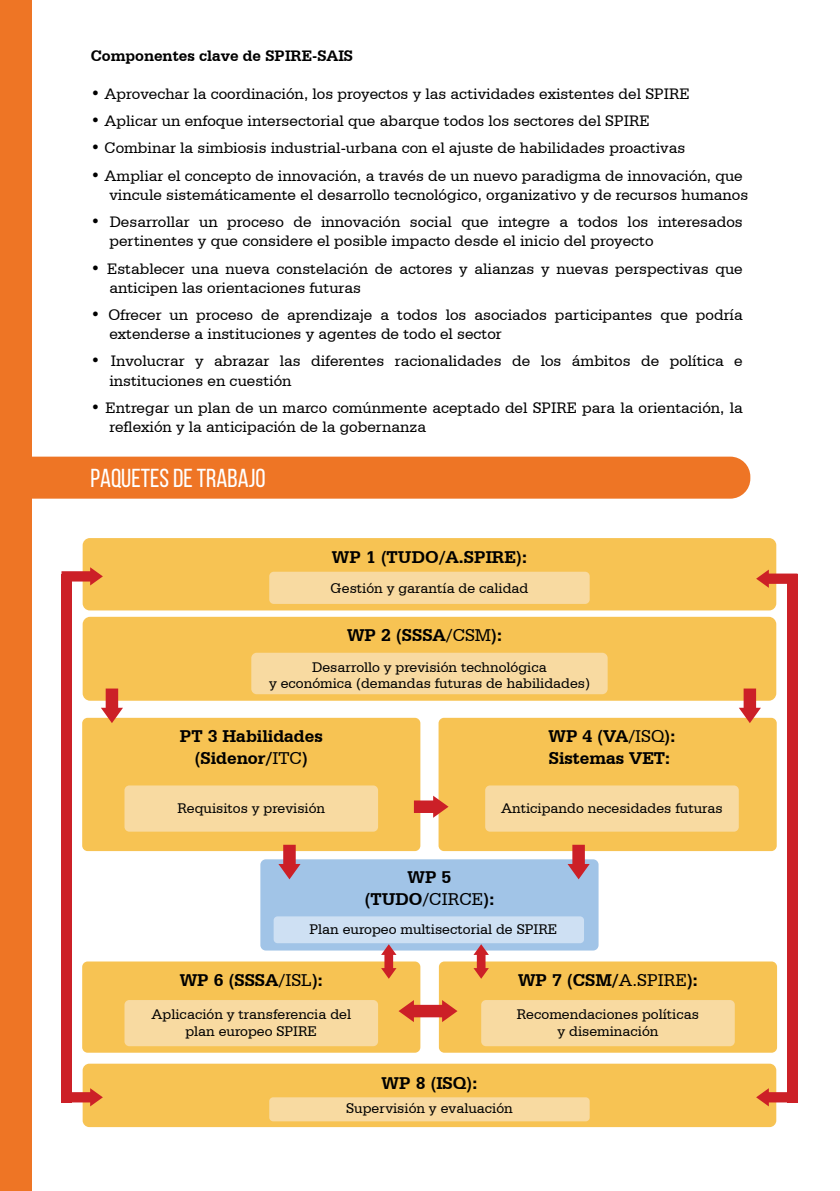
<style>
.page{position:relative;width:840px;height:1191px;background:#fff}
.page>*{position:absolute;margin:0;border:0;box-sizing:border-box;transform-origin:0 0}
.t1{font:26px "Bebas Neue";color:#fff}
.t2{font:700 18px/21.6px "Serifa BT";color:#000;text-align:center}
.t3{font:16px/19.2px "Serifa BT";color:#000}
.t4{font:700 16px "Serifa BT";color:#000}
.t5{font:14.8px/16.2px "Serifa BT";color:#000;text-align:center}
.s1{font-weight:400}
</style>
<div class="page">
<div style="left:0;top:0;width:32px;height:1191px;background:#ee7525"></div>
<div style="left:438px;top:718px;width:338px;height:133px;background:#f7c353;border-radius:5px"></div>
<div style="left:32px;top:456px;width:718px;height:42px;background:#ee7525"></div>
<div style="left:786px;top:574px;width:11px;height:528px;background:#cc2027"></div>
<div style="left:438px;top:961px;width:338px;height:91px;background:#f7c353;border-radius:5px"></div>
<div style="left:82px;top:961px;width:338px;height:91px;background:#f7c353;border-radius:5px"></div>
<div style="left:124px;top:1000px;width:254px;height:46px;background:#f8daa1;border-radius:5px"></div>
<div style="left:481px;top:1000px;width:253px;height:46px;background:#f8daa1;border-radius:5px"></div>
<div style="left:82px;top:718px;width:338px;height:133px;background:#f7c353;border-radius:5px"></div>
<div style="left:260px;top:859px;width:338px;height:91px;background:#a1c4e7;border-radius:5px"></div>
<div style="left:83px;top:538px;width:692px;height:72px;background:#f7c353;border-radius:7px"></div>
<div style="left:83px;top:617px;width:692px;height:83px;background:#f7c353;border-radius:7px"></div>
<svg style="left:756px;top:569px;width:41px;height:19px"></svg>
<div style="left:269px;top:572px;width:320px;height:32px;background:#f8daa1;border-radius:4px"></div>
<div style="left:83px;top:1063px;width:692px;height:64px;background:#f7c353;border-radius:7px"></div>
<div style="left:269px;top:1097px;width:320px;height:24px;background:#f8daa1;border-radius:4px"></div>
<div style="left:251px;top:653px;width:356px;height:41px;background:#f8daa1;border-radius:5px"></div>
<div style="left:273px;top:916px;width:310px;height:27px;background:#cee0f3;border-radius:4px"></div>
<svg style="left:101px;top:688px;width:22px;height:35px"></svg>
<svg style="left:278px;top:844px;width:22px;height:35px"></svg>
<svg style="left:567px;top:844px;width:22px;height:35px"></svg>
<svg style="left:473px;top:944px;width:15px;height:34px"></svg>
<svg style="left:381px;top:944px;width:15px;height:34px"></svg>
<svg style="left:413px;top:795px;width:35px;height:22px"></svg>
<svg style="left:398px;top:1000px;width:59px;height:22px"></svg>
<svg style="left:738px;top:688px;width:22px;height:35px"></svg>
<svg style="left:756px;top:1088px;width:41px;height:18px"></svg>
<svg style="left:61px;top:567px;width:42px;height:18px"></svg>
<svg style="left:61px;top:1088px;width:42px;height:18px"></svg>
<div style="left:61px;top:574px;width:11px;height:528px;background:#cc2027"></div>
<div style="left:124px;top:785px;width:254px;height:46px;background:#f8daa1;border-radius:5px"></div>
<div style="left:485px;top:785px;width:253px;height:46px;background:#f8daa1;border-radius:5px"></div>
<p class="t4" style="left:91px;top:45px;width:263px">Componentes clave de SPIRE-SAIS</p>
<p class="t3" style="left:91px;top:84px;width:600px">• Aprovechar la coordinación, los proyectos y las actividades existentes del SPIRE</p>
<p class="t3" style="left:91px;top:111px;width:560px">• Aplicar un enfoque intersectorial que abarque todos los sectores del SPIRE</p>
<p class="t3" style="left:91px;top:138px;width:595px">• Combinar la simbiosis industrial-urbana con el ajuste de habilidades proactivas</p>
<p class="t3" style="left:109px;top:165px;width:640px;text-indent:-18px">• Ampliar el concepto de innovación, a través de un nuevo paradigma de innovación, que vincule sistemáticamente el desarrollo tecnológico, organizativo y de recursos humanos</p>
<p class="t3" style="left:109px;top:212px;width:634px;text-indent:-18px">• Desarrollar un proceso de innovación social que integre a todos los interesados pertinentes y que considere el posible impacto desde el inicio del proyecto</p>
<p class="t3" style="left:109px;top:258px;width:634px;text-indent:-18px">• Establecer una nueva constelación de actores y alianzas y nuevas perspectivas que anticipen las orientaciones futuras</p>
<p class="t3" style="left:109px;top:305px;width:634px;text-indent:-18px">• Ofrecer un proceso de aprendizaje a todos los asociados participantes que podría extenderse a instituciones y agentes de todo el sector</p>
<p class="t3" style="left:109px;top:351px;width:634px;text-indent:-18px">• Involucrar y abrazar las diferentes racionalidades de los ámbitos de política e instituciones en cuestión</p>
<p class="t3" style="left:109px;top:397px;width:634px;text-indent:-18px">• Entregar un plan de un marco comúnmente aceptado del SPIRE para la orientación, la reflexión y la anticipación de la gobernanza</p>
<h1 class="t1" style="left:90px;top:463px;width:176px">PAQUETES DE TRABAJO</h1>
<p class="t2" style="left:332px;top:546px;width:196px">WP 1 (TUDO/A.SPIRE):</p>
<p class="t5" style="left:330px;top:579px;width:199px">Gestión y garantía de calidad</p>
<p class="t2" style="left:347px;top:624px;width:156px">WP 2 (SSSA<span class="s1">/CSM</span>):</p>
<p class="t5" style="left:269px;top:659px;width:322px">Desarrollo y previsión technológica<br>y económica (demandas futuras de habilidades)</p>
<p class="t2" style="left:180px;top:725px;width:144px">PT 3 Habilidades (Sidenor/<span class="s1">ITC</span>)</p>
<p class="t2" style="left:548px;top:725px;width:128px;text-align:left">WP 4 (VA<span class="s1">/ISQ</span>):<br>Sistemas VET:</p>
<p class="t5" style="left:177px;top:800px;width:149px">Requisitos y previsión</p>
<p class="t5" style="left:501px;top:800px;width:223px">Anticipando necesidades futuras</p>
<p class="t2" style="left:364px;top:866px;width:131px">WP 5 (TUDO<span class="s1">/CIRCE</span>):</p>
<p class="t5" style="left:309px;top:920px;width:249px">Plan europeo multisectorial de SPIRE</p>
<p class="t2" style="left:180px;top:969px;width:145px">WP 6 (SSSA<span class="s1">/ISL</span>):</p>
<p class="t2" style="left:518px;top:969px;width:181px">WP 7 (CSM/<span class="s1">A.SPIRE</span>):</p>
<p class="t5" style="left:516px;top:1006px;width:183px">Recomendaciones políticas y diseminación</p>
<p class="t5" style="left:151px;top:1006px;width:201px">Aplicación y transferencia del plan europeo SPIRE</p>
<p class="t2" style="left:381px;top:1071px;width:97px">WP 8 (ISQ):</p>
<p class="t5" style="left:346px;top:1100px;width:168px">Supervisión y evaluación</p>
</div>
